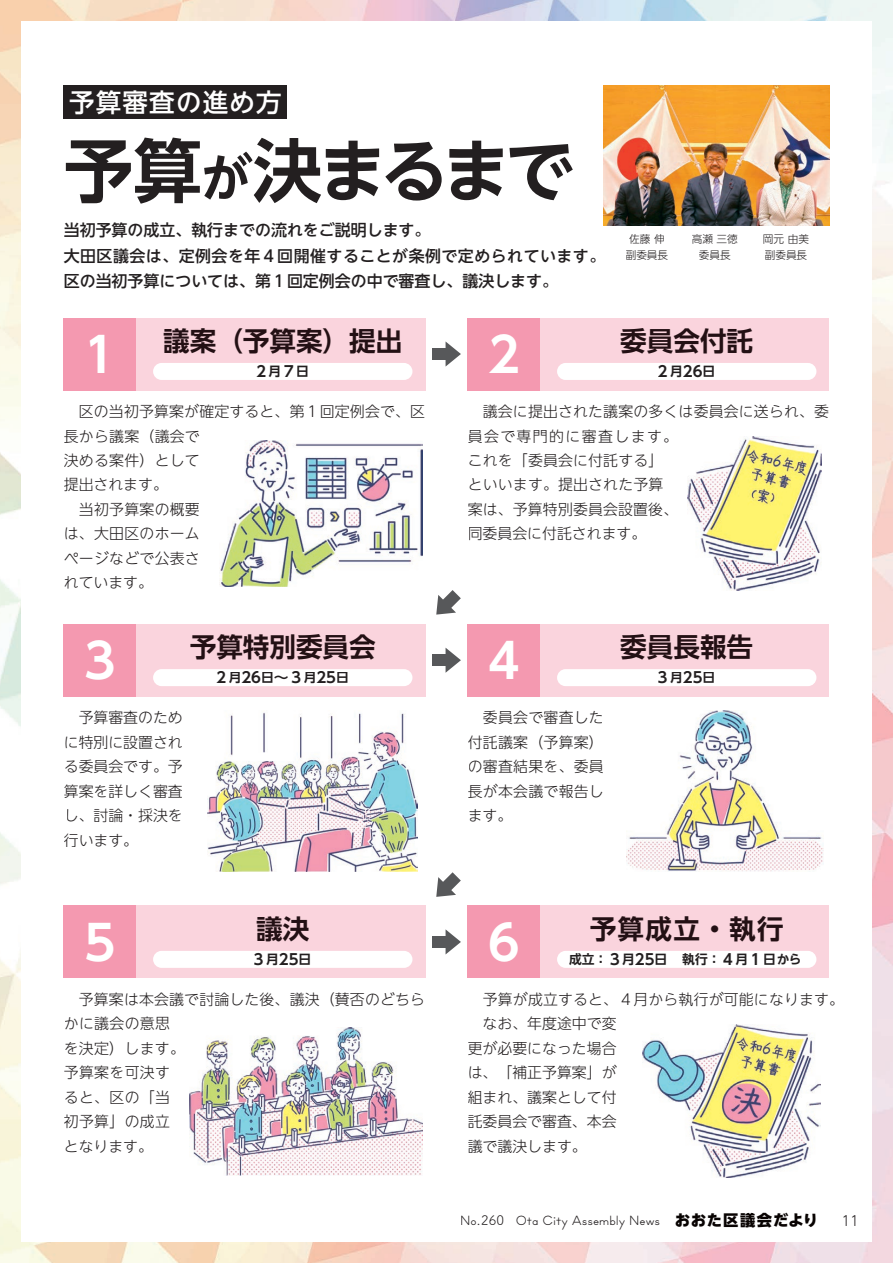
<style>
.page{position:relative;width:893px;height:1263px;background:#fff}
.page>*{position:absolute;margin:0;border:0;box-sizing:border-box;transform-origin:0 0}
.t1{font:700 69.15px "UD Shin Go NT Pr 6 N De";letter-spacing:-.08em;color:#231f20}
.t2{font:700 47.85px "UD Shin Go NT Pr 6 N De";color:#fff}
.t3{font:700 26.55px "UD Shin Go NT Pr 6 N De";color:#231014}
.t4{font:500 25.5px "UD Shin Go NT Pr 6 N";letter-spacing:.05em;color:#fff}
.t5{font:500 15.9px/25.5px "UD Shin Go NT Pr 6 N";color:#231f20}
.t6{font:300 15.9px "DIN Next LT Pro";color:#231f20}
.t7{font:800 15.3px "UD Shin Go NT Pr 6 N";letter-spacing:.055em;color:#080302}
.t8{font:300 14.85px/24.5px "UD Shin Go NT Pr 6 N";letter-spacing:.01em;color:#231f20}
.t9{font:700 14.85px "UD Shin Go NT Pr 6 N De";color:#231f20}
.t10{font:13.2px "Tsuku A Rd Gothic Std R";color:#231f20}
.t11{font:700 12.75px "UD Shin Go NT Pr 6 N De";color:#231f20}
.t12{font:11.55px "MOG Block";color:#231f20}
.t13{font:300 10.65px/15.9px "UD Shin Go NT Pr 6 N";color:#231f20;text-align:center}
.s1{font-size:51px}
.s2{font-size:14.85px}
.s3{font-family:"MOG Block";font-size:11.55px}
</style>
<div class="page">
<img style="left:841px;top:0;width:52px;height:1263px">
<img style="left:0;top:0;width:841px;height:52px">
<img style="left:0;top:1211px;width:841px;height:52px">
<img style="left:0;top:52px;width:21px;height:1159px">
<div style="left:21px;top:21px;width:851px;height:1221px;background:#fff"></div>
<div style="left:64px;top:85px;width:223px;height:34px;background:#231f20"></div>
<div style="left:64px;top:906px;width:361px;height:72px;background:#fad4dd"></div>
<div style="left:64px;top:906px;width:72px;height:72px;background:#f499b0"></div>
<div style="left:153px;top:951px;width:259px;height:17px;background:#fff;border-radius:9px"></div>
<img style="left:190px;top:1027px;width:233px;height:148px">
<div style="left:468px;top:906px;width:361px;height:72px;background:#fad4dd"></div>
<div style="left:468px;top:906px;width:72px;height:72px;background:#f499b0"></div>
<div style="left:557px;top:951px;width:259px;height:17px;background:#fff;border-radius:9px"></div>
<img style="left:643px;top:1025px;width:177px;height:153px">
<svg style="left:436px;top:590px;width:25px;height:25px"></svg>
<svg style="left:436px;top:872px;width:25px;height:25px"></svg>
<div style="left:432px;top:936px;width:21px;height:12px;background:#57585a"></div>
<svg style="left:446px;top:930px;width:15px;height:24px"></svg>
<div style="left:64px;top:318px;width:361px;height:72px;background:#fad4dd"></div>
<div style="left:64px;top:318px;width:72px;height:72px;background:#f499b0"></div>
<div style="left:153px;top:363px;width:259px;height:17px;background:#fff;border-radius:9px"></div>
<img style="left:220px;top:440px;width:202px;height:147px">
<div style="left:468px;top:318px;width:361px;height:72px;background:#fad4dd"></div>
<div style="left:468px;top:318px;width:72px;height:72px;background:#f499b0"></div>
<div style="left:557px;top:363px;width:259px;height:17px;background:#fff;border-radius:9px"></div>
<img style="left:688px;top:437px;width:134px;height:153px">
<div style="left:432px;top:348px;width:21px;height:12px;background:#57585a"></div>
<svg style="left:446px;top:342px;width:15px;height:24px"></svg>
<div style="left:64px;top:624px;width:361px;height:72px;background:#fad4dd"></div>
<div style="left:64px;top:624px;width:72px;height:72px;background:#f499b0"></div>
<div style="left:153px;top:669px;width:259px;height:17px;background:#fff;border-radius:9px"></div>
<img style="left:208px;top:712px;width:209px;height:160px">
<div style="left:468px;top:624px;width:361px;height:72px;background:#fad4dd"></div>
<div style="left:468px;top:624px;width:72px;height:72px;background:#f499b0"></div>
<div style="left:557px;top:669px;width:259px;height:17px;background:#fff;border-radius:9px"></div>
<img style="left:627px;top:710px;width:196px;height:162px">
<div style="left:432px;top:654px;width:21px;height:12px;background:#57585a"></div>
<svg style="left:446px;top:648px;width:15px;height:25px"></svg>
<img style="left:604px;top:85px;width:225px;height:140px">
<h3 class="t4" style="left:69px;top:81px;width:214px">予算審査の進め方</h3>
<h1 class="t1" style="left:64px;top:114px;width:512px">予算<span class="s1">が</span>決まるまで</h1>
<p class="t5" style="left:64px;top:217px;width:543px">当初予算の成立、執行までの流れをご説明します。<br>大田区議会は、定例会を年４回開催することが条例で定められています。区の当初予算については、第１回定例会の中で審査し、議決します。</p>
<p class="t13" style="left:626px;top:231px;width:44px">佐藤伸副委員長</p>
<p class="t13" style="left:692px;top:231px;width:48px">高瀬三徳委員長</p>
<p class="t13" style="left:763px;top:231px;width:48px;text-align:left">岡元由美副委員長</p>
<h3 class="t3" style="left:163px;top:319px;width:241px">議案（予算案）提出</h3>
<h2 class="t2" style="left:84px;top:316px;width:33px">1</h2>
<p class="t8" style="left:64px;top:399px;width:363px">　区の当初予算案が確定すると、第１回定例会で、区長から議案（議会で<br>決める案件）として<br>提出されます。<br>　当初予算案の概要<br>は、大田区のホーム<br>ページなどで公表さ<br>れています。</p>
<p class="t9" style="left:254px;top:359px;width:16px">２</p>
<p class="t9" style="left:281px;top:359px;width:16px">７</p>
<p class="t11" style="left:269px;top:361px;width:14px">月</p>
<p class="t11" style="left:296px;top:361px;width:14px">日</p>
<h2 class="t2" style="left:488px;top:316px;width:33px">2</h2>
<h3 class="t3" style="left:620px;top:319px;width:134px">委員会付託</h3>
<p class="t9" style="left:655px;top:359px;width:16px">２</p>
<p class="t9" style="left:683px;top:359px;width:21px">26</p>
<p class="t11" style="left:670px;top:361px;width:14px">月</p>
<p class="t11" style="left:703px;top:361px;width:14px">日</p>
<p class="t8" style="left:468px;top:399px;width:363px">　議会に提出された議案の多くは委員会に送られ、委員会で専門的に審査します。<br>これを「委員会に付託する「<br>といいます。提出された予算<br>案は、予算特別委員会設置後、<br>同委員会に付託されます。</p>
<h2 class="t2" style="left:84px;top:622px;width:33px">3</h2>
<p class="t8" style="left:64px;top:705px;width:121px;text-align:justify">　予算審査のために特別に設置される委員会です。予算案を詳しく審査し、討論・採決を行います。</p>
<h3 class="t3" style="left:190px;top:625px;width:188px">予算特別委員会</h3>
<p class="t9" style="left:214px;top:665px;width:16px">２</p>
<p class="t9" style="left:241px;top:665px;width:21px">26</p>
<p class="t9" style="left:274px;top:665px;width:31px">～３</p>
<p class="t9" style="left:316px;top:665px;width:21px">25</p>
<p class="t11" style="left:229px;top:667px;width:14px">月</p>
<p class="t11" style="left:304px;top:667px;width:14px">月</p>
<p class="t11" style="left:261px;top:667px;width:14px">日</p>
<p class="t11" style="left:336px;top:667px;width:14px">日</p>
<h2 class="t2" style="left:488px;top:622px;width:33px">4</h2>
<p class="t8" style="left:468px;top:705px;width:138px;text-align:justify">　委員会で審査した付託議案（予算案(の審査結果を、委員長が本会議で報告します。</p>
<h3 class="t3" style="left:620px;top:625px;width:134px">委員長報告</h3>
<p class="t9" style="left:655px;top:665px;width:16px">３</p>
<p class="t9" style="left:683px;top:665px;width:21px">25</p>
<p class="t11" style="left:670px;top:667px;width:14px">月</p>
<p class="t11" style="left:703px;top:667px;width:14px">日</p>
<h3 class="t3" style="left:256px;top:907px;width:55px">議決</h3>
<h2 class="t2" style="left:84px;top:904px;width:33px">5</h2>
<p class="t8" style="left:64px;top:986px;width:363px">　予算案は本会議で討論した後、議決（賛否のどちらかに議会の意思<br>を決定）します。<br>予算案を可決す<br>ると、区の「当<br>初予算」の成立<br>となります。</p>
<p class="t9" style="left:251px;top:947px;width:16px">３</p>
<p class="t9" style="left:279px;top:947px;width:21px">25</p>
<p class="t11" style="left:266px;top:949px;width:14px">月</p>
<p class="t11" style="left:299px;top:949px;width:14px">日</p>
<h2 class="t2" style="left:488px;top:904px;width:33px">6</h2>
<h3 class="t3" style="left:590px;top:907px;width:195px">予算成立・執行</h3>
<p class="t11" style="left:569px;top:949px;width:67px">成立：<span class="s2">３</span>月</p>
<p class="t9" style="left:635px;top:947px;width:21px">25</p>
<p class="t11" style="left:655px;top:949px;width:14px">日</p>
<p class="t11" style="left:682px;top:949px;width:67px">執行：<span class="s2">４</span>月</p>
<p class="t9" style="left:748px;top:947px;width:16px">１</p>
<p class="t11" style="left:763px;top:949px;width:40px">日から</p>
<p class="t8" style="left:468px;top:986px;width:378px">　予算が成立すると、４月から執行が可能になります。　なお、年度途中で変<br>更が必要になった場合<br>は、「補正予算案」が<br>組まれ、議案として付<br>託委員会で審査、本会<br>議で議決します。</p>
<p class="t10" style="left:477px;top:1210px;width:29px"><span class="s3">.</span>260</p>
<p class="t12" style="left:460px;top:1213px;width:18px">No</p>
<p class="t12" style="left:516px;top:1213px;width:146px">Ota City Assembly News</p>
<p class="t7" style="left:675px;top:1208px;width:145px">おおた区議会だより</p>
<p class="t6" style="left:842px;top:1211px;width:18px">11</p>
</div>
